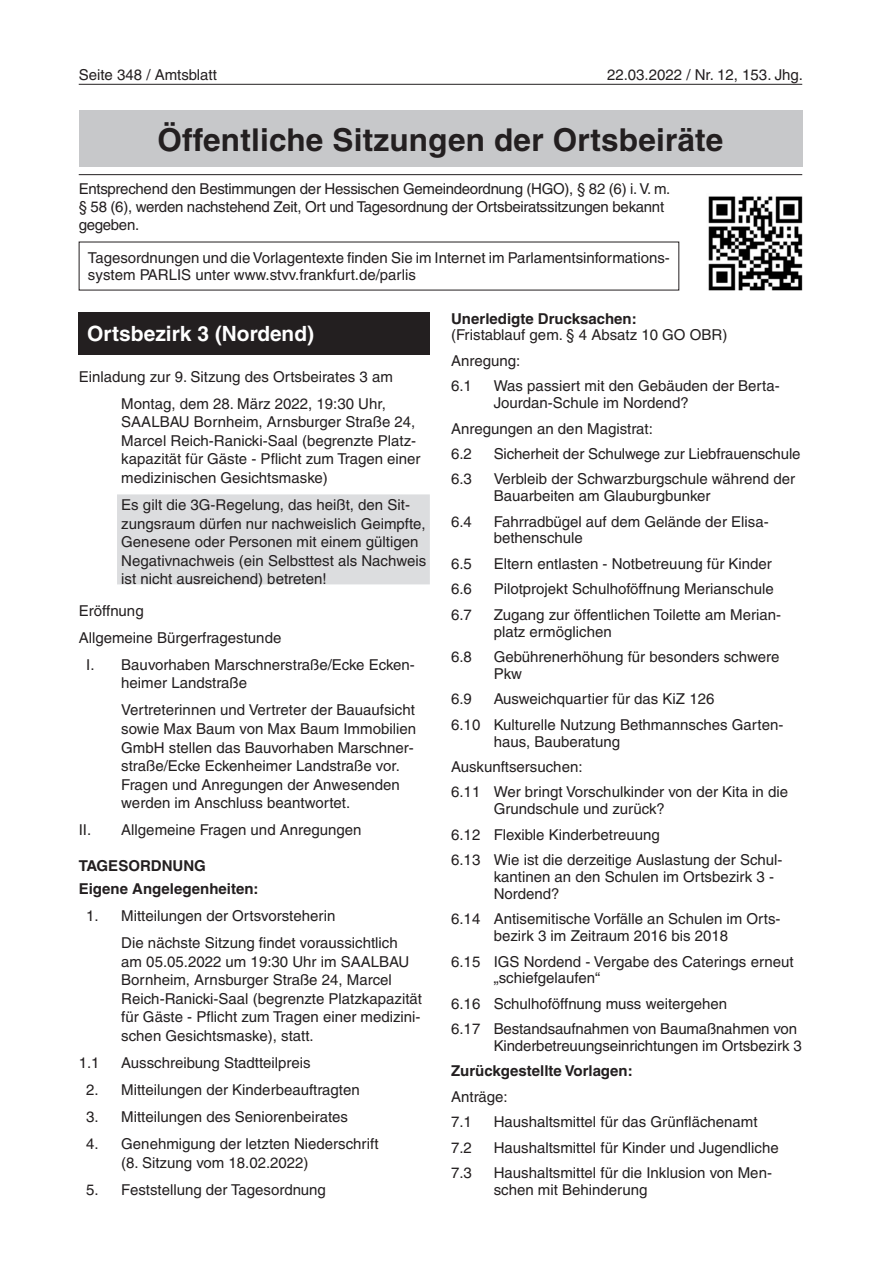
<style>
.page{position:relative;width:881px;height:1263px;background:#fff}
.page>*{position:absolute;margin:0;border:0;box-sizing:border-box;transform-origin:0 0}
.Frankfurt{font:700 31.5px "Helvetica LT";letter-spacing:.005em;color:#231f20}
.Frankfurt-2{font:700 21px "Helvetica LT";color:#fff}
.Einzug_10{font:15px/18.6px "Helvetica LT";color:#231f20}
.Frankfurt-3{font:15px "Helvetica LT";letter-spacing:-.02em;color:#231f20}
.Frankfurt-4{font:15px/17.4px "Helvetica LT";color:#231f20}
.hier{font:700 15px "Helvetica LT";color:#231f20}
.TAGESORDNUNG{font:700 15px "Helvetica LT";color:#231f20}
</style>
<div class="page">
<hr style="left:79px;top:84px;width:722px;height:1px;background:#231f20">
<div style="left:117px;top:494px;width:312px;height:90px;background:#dcdddf"></div>
<div style="left:79px;top:312px;width:350px;height:42px;background:#231f20"></div>
<img style="left:708px;top:196px;width:93px;height:95px">
<hr style="left:79px;top:174px;width:722px;height:1px;background:#231f20">
<div style="left:79px;top:111px;width:722px;height:56px;background:#c7c8ca"></div>
<p class="Einzug_10" style="left:79px;top:65px;width:140px">Seite 348 / Amtsblatt</p>
<p class="Einzug_10" style="left:606px;top:65px;width:197px">22.03.2022 / Nr. 12, 153. Jhg.</p>
<p class="Frankfurt" style="left:157px;top:120px;width:567px">Öffentliche Sitzungen der Ortsbeiräte</p>
<p class="Frankfurt-3" style="left:79px;top:180px;width:593px">Entsprechend den Bestimmungen der Hessischen Gemeindeordnung (HGO), § 82 (6) i. V. m.</p>
<p class="Frankfurt-3" style="left:79px;top:198px;width:586px">§ 58 (6), werden nachstehend Zeit, Ort und Tagesordnung der Ortsbeiratssitzungen bekannt</p>
<p class="Frankfurt-3" style="left:79px;top:216px;width:62px">gegeben.</p>
<p class="Frankfurt-4" style="left:88px;top:249px;width:583px">Tagesordnungen und die Vorlagentexte finden Sie im Internet im Parlamentsinformations&shy;system PARLIS unter www.stvv.frankfurt.de/parlis</p>
<p class="Frankfurt-2" style="left:87px;top:321px;width:228px">Ortsbezirk 3 (Nordend)</p>
<p class="Einzug_10" style="left:79px;top:367px;width:315px">Einladung zur 9. Sitzung des Ortsbeirates 3 am</p>
<p class="Einzug_10" style="left:121px;top:394px;width:301px">Montag, dem 28. März 2022, 19:30 Uhr, SAALBAU Bornheim, Arnsburger Straße 24, Marcel Reich-Ranicki-Saal (begrenzte Platz&shy;kapazität für Gäste - Pflicht zum Tragen einer medizinischen Gesichtsmaske)</p>
<p class="Einzug_10" style="left:121px;top:495px;width:306px">Es gilt die 3G-Regelung, das heißt, den Sit&shy;zungsraum dürfen nur nachweislich Geimpfte, Genesene oder Personen mit einem gültigen Negativnachweis (ein Selbsttest als Nachweis ist nicht ausreichend) betreten!</p>
<p class="Einzug_10" style="left:79px;top:601px;width:66px">Eröffnung</p>
<p class="Einzug_10" style="left:79px;top:628px;width:204px">Allgemeine Bürgerfragestunde</p>
<p class="Einzug_10" style="left:121px;top:655px;width:295px;text-indent:-35px">I. Bauvorhaben Marschnerstraße/Ecke Ecken&shy;heimer Landstraße</p>
<p class="Einzug_10" style="left:121px;top:701px;width:296px">Vertreterinnen und Vertreter der Bauaufsicht sowie Max Baum von Max Baum Immobilien GmbH stellen das Bauvorhaben Marschner&shy;straße/Ecke Eckenheimer Landstraße vor.<br>Fragen und Anregungen der Anwesenden werden im Anschluss beantwortet.</p>
<p class="Einzug_10" style="left:79px;top:821px;width:284px">II. Allgemeine Fragen und Anregungen</p>
<p class="TAGESORDNUNG" style="left:79px;top:857px;width:129px">TAGESORDNUNG</p>
<p class="hier" style="left:79px;top:879px;width:181px">Eigene Angelegenheiten:</p>
<p class="Einzug_10" style="left:86px;top:906px;width:250px">1. Mitteilungen der Ortsvorsteherin</p>
<p class="Einzug_10" style="left:121px;top:933px;width:302px">Die nächste Sitzung findet voraussichtlich am 05.05.2022 um 19:30 Uhr im SAALBAU Bornheim, Arnsburger Straße 24, Marcel Reich-Ranicki-Saal (begrenzte Platzkapazität für Gäste - Pflicht zum Tragen einer medizini&shy;schen Gesichtsmaske), statt.</p>
<p class="Einzug_10" style="left:79px;top:1053px;width:22px">1.1</p>
<p class="Einzug_10" style="left:121px;top:1053px;width:191px">Ausschreibung Stadtteilpreis</p>
<p class="Einzug_10" style="left:86px;top:1080px;width:275px">2. Mitteilungen der Kinderbeauftragten</p>
<p class="Einzug_10" style="left:86px;top:1107px;width:263px">3. Mitteilungen des Seniorenbeirates</p>
<p class="Einzug_10" style="left:121px;top:1135px;width:258px;text-indent:-35px">4. Genehmigung der letzten Niederschrift (8. Sitzung vom 18.02.2022)</p>
<p class="Einzug_10" style="left:86px;top:1180px;width:241px">5. Feststellung der Tagesordnung</p>
<p class="hier" style="left:451px;top:309px;width:187px">Unerledigte Drucksachen:</p>
<p class="Einzug_10" style="left:451px;top:326px;width:277px">(Fristablauf gem. § 4 Absatz 10 GO OBR)</p>
<p class="Einzug_10" style="left:451px;top:351px;width:71px">Anregung:</p>
<p class="Einzug_10" style="left:451px;top:377px;width:22px">6.1</p>
<p class="Einzug_10" style="left:493px;top:377px;width:287px;line-height:17px">Was passiert mit den Gebäuden der Berta-<br>Jourdan-Schule im Nordend?</p>
<p class="Einzug_10" style="left:451px;top:419px;width:203px">Anregungen an den Magistrat:</p>
<p class="Einzug_10" style="left:451px;top:444px;width:22px">6.2</p>
<p class="Einzug_10" style="left:493px;top:444px;width:308px">Sicherheit der Schulwege zur Liebfrauenschule</p>
<p class="Einzug_10" style="left:451px;top:470px;width:22px">6.3</p>
<p class="Einzug_10" style="left:493px;top:470px;width:303px;line-height:17px">Verbleib der Schwarzburgschule während der<br>Bauarbeiten am Glauburgbunker</p>
<p class="Einzug_10" style="left:451px;top:512px;width:22px">6.4</p>
<p class="Einzug_10" style="left:493px;top:513px;width:276px;line-height:17px">Fahrradbügel auf dem Gelände der Elisa&shy;bethenschule</p>
<p class="Einzug_10" style="left:451px;top:554px;width:22px">6.5</p>
<p class="Einzug_10" style="left:493px;top:554px;width:280px">Eltern entlasten - Notbetreuung für Kinder</p>
<p class="Einzug_10" style="left:451px;top:580px;width:22px">6.6</p>
<p class="Einzug_10" style="left:493px;top:580px;width:281px">Pilotprojekt Schulhoföffnung Merianschule</p>
<p class="Einzug_10" style="left:451px;top:605px;width:22px">6.7</p>
<p class="Einzug_10" style="left:493px;top:606px;width:289px;line-height:17px">Zugang zur öffentlichen Toilette am Merian&shy;platz ermöglichen</p>
<p class="Einzug_10" style="left:451px;top:647px;width:22px">6.8</p>
<p class="Einzug_10" style="left:493px;top:648px;width:287px;line-height:17px">Gebührenerhöhung für besonders schwere<br>Pkw</p>
<p class="Einzug_10" style="left:451px;top:690px;width:22px">6.9</p>
<p class="Einzug_10" style="left:493px;top:690px;width:222px">Ausweichquartier für das KiZ 126</p>
<p class="Einzug_10" style="left:493px;top:716px;width:291px;line-height:17px;text-indent:-43px">6.10 Kulturelle Nutzung Bethmannsches Garten&shy;haus, Bauberatung</p>
<p class="Einzug_10" style="left:451px;top:757px;width:133px">Auskunftsersuchen:</p>
<p class="Einzug_10" style="left:493px;top:783px;width:296px;line-height:17px;text-indent:-43px">6.11 Wer bringt Vorschulkinder von der Kita in die<br>Grundschule und zurück?</p>
<p class="Einzug_10" style="left:451px;top:825px;width:210px">6.12 Flexible Kinderbetreuung</p>
<p class="Einzug_10" style="left:493px;top:851px;width:290px;line-height:17px;text-indent:-43px">6.13 Wie ist die derzeitige Auslastung der Schul&shy;kantinen an den Schulen im Ortsbezirk 3 -<br>Nordend?</p>
<p class="Einzug_10" style="left:493px;top:910px;width:288px;line-height:17px;text-indent:-43px">6.14 Antisemitische Vorfälle an Schulen im Orts&shy;bezirk 3 im Zeitraum 2016 bis 2018</p>
<p class="Einzug_10" style="left:493px;top:953px;width:301px;line-height:17px;text-indent:-43px">6.15 IGS Nordend - Vergabe des Caterings erneut „schiefgelaufen“</p>
<p class="Einzug_10" style="left:451px;top:994px;width:277px">6.16 Schulhoföffnung muss weitergehen</p>
<p class="Einzug_10" style="left:493px;top:1020px;width:309px;line-height:17px;text-indent:-43px">6.17 Bestandsaufnahmen von Baumaßnahmen von<br>Kinderbetreuungseinrichtungen im Ortsbezirk 3</p>
<p class="hier" style="left:451px;top:1062px;width:183px">Zurückgestellte Vorlagen:</p>
<p class="Einzug_10" style="left:451px;top:1087px;width:58px">Anträge:</p>
<p class="Einzug_10" style="left:451px;top:1113px;width:22px">7.1</p>
<p class="Einzug_10" style="left:493px;top:1113px;width:265px">Haushaltsmittel für das Grünflächenamt</p>
<p class="Einzug_10" style="left:451px;top:1138px;width:22px">7.2</p>
<p class="Einzug_10" style="left:493px;top:1138px;width:286px">Haushaltsmittel für Kinder und Jugendliche</p>
<p class="Einzug_10" style="left:451px;top:1163px;width:22px">7.3</p>
<p class="Einzug_10" style="left:493px;top:1164px;width:280px;line-height:17px">Haushaltsmittel für die Inklusion von Men&shy;schen mit Behinderung</p>
</div>
